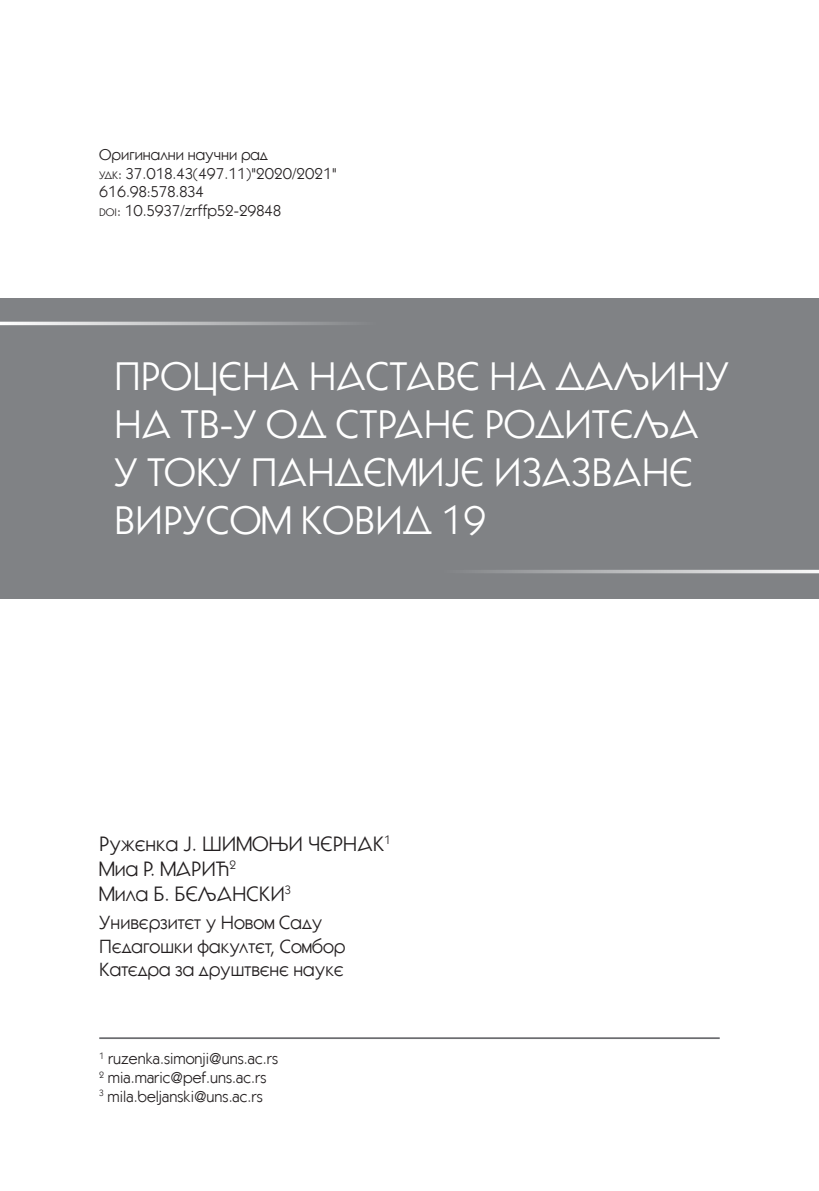
<style>
.page{position:relative;width:819px;height:1191px;background:#fff}
.page>*{position:absolute;margin:0;border:0;box-sizing:border-box;transform-origin:0 0}
.t1{font:40.25px/48.3px "Azbuka 06";color:#fff}
.t2{font:21px/25.2px "Azbuka 06";color:#231f20}
.t3{font:19.25px/23.1px "Azbuka 06";color:#231f20}
.t4{font:15.75px/18.9px "Azbuka 06";color:#231f20}
.t5{font:15.75px/18.9px "Azbuka 06";color:#231f20}
.s1{font-style:inherit}
.s2{font-size:11.03px}
</style>
<div class="page">
<hr style="left:99px;top:1037px;width:620px;height:2px;background:#6c6d70">
<div style="left:0;top:298px;width:819px;height:300px;background:#808285"></div>
<hr style="left:0;top:322px;width:377px;height:3px;background:#fff">
<hr style="left:442px;top:570px;width:377px;height:3px;background:#fff">
<p class="t4" style="left:99px;top:145px;width:239px"><span class="s1">Оригинални научни рад<br></span><span class="s2">удк</span>: 37.018.43(497.11)"2020/2021"<br>616.98:578.834<br><span class="s2">doi</span><span class="s1">: 10.5937/zrffp52-29848</span></p>
<h1 class="t1" style="left:114px;top:351px;width:616px">ПРОЦЕНА НАСТАВЕ НА ДАЉИНУ<br>НА ТВ-У ОД СТРАНЕ РОДИТЕЉА<br>У ТОКУ ПАНДЕМИЈЕ ИЗАЗВАНЕ<br>ВИРУСОМ КОВИД 19</h1>
<h2 class="t2" style="left:99px;top:831px;width:293px">Руженка Ј. ШИМОЊИ ЧЕРНАК<sup>1<br></sup>Миа Р. МАРИЋ<sup>2<br></sup>Мила Б. БЕЉАНСКИ<sup>3</sup></h2>
<p class="t3" style="left:99px;top:911px;width:248px">Универзитет у Новом Саду<br>Педагошки факултет, Сомбор<br>Катедра за друштвене науке</p>
<p class="t5" style="left:99px;top:1048px;width:180px"><sup>1</sup> ruzenka.simonji@uns.ac.rs<br><sup>2</sup> mia.maric@pef.uns.ac.rs<br><sup>3</sup> mila.beljanski@uns.ac.rs</p>
</div>
